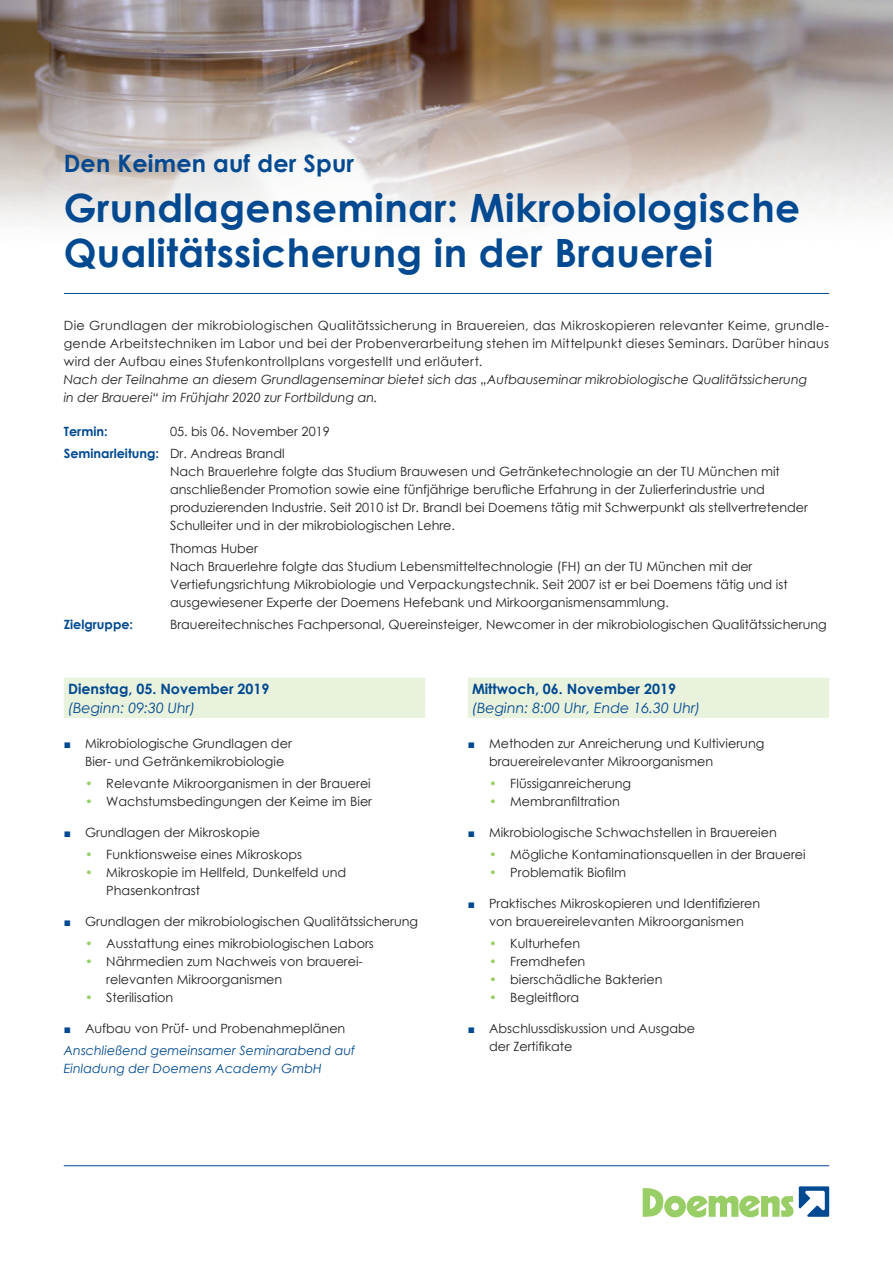
<style>
.page{position:relative;width:893px;height:1263px;background:#fff}
.page>*{position:absolute;margin:0;border:0;box-sizing:border-box;transform-origin:0 0}
.t1{font:700 39px/45px "Century Gothic";letter-spacing:.01em;color:#014990}
.t2{font:700 24px "Century Gothic";letter-spacing:.01em;color:#014990}
.t3{font:700 14.25px "Century Gothic";color:#014990}
.t4{font:italic 14.25px "Century Gothic";color:#014990}
.t5{font:12.75px/18px "Century Gothic";color:#231f20}
.t6{font:italic 12.75px/18px "Century Gothic";color:#231f20}
.t7{font:italic 12.75px/22.2px "Century Gothic";color:#014990}
.t8{font:700 12.75px "Century Gothic";color:#014990}
.s1{font-weight:700;color:#014990}
.s2{font-family:"Times New Roman";font-style:italic;font-size:12px;color:#014990}
.s3{color:#99cd65}
.s4{font-family:"Times New Roman";font-size:12px}
.s5{font-style:normal;color:#231f20}
</style>
<div class="page">
<img style="left:0;top:0;width:893px;height:227px">
<hr style="left:64px;top:293px;width:765px;height:1px;background:#014990">
<div style="left:64px;top:678px;width:361px;height:21px;background:#e8f2dd"></div>
<div style="left:64px;top:697px;width:361px;height:21px;background:#e8f2dd"></div>
<div style="left:468px;top:678px;width:361px;height:21px;background:#e8f2dd"></div>
<div style="left:468px;top:697px;width:361px;height:21px;background:#e8f2dd"></div>
<svg style="left:643px;top:1186px;width:186px;height:31px"></svg>
<hr style="left:64px;top:1165px;width:765px;height:1px;background:#014990">
<h2 class="t2" style="left:64px;top:145px;width:292px">Den Keimen auf der Spur</h2>
<h1 class="t1" style="left:64px;top:183px;width:738px">Grundlagenseminar: Mikrobiologische<br>Qualitätssicherung in der Brauerei</h1>
<p class="t5" style="left:64px;top:317px;width:767px;text-align:justify">Die Grundlagen der mikrobiologischen Qualitätssicherung in Brauereien, das Mikroskopieren relevanter Keime, grundle&shy;gende Arbeitstechniken im Labor und bei der Probenverarbeitung stehen im Mittelpunkt dieses Seminars. Darüber hinaus wird der Aufbau eines Stufenkontrollplans vorgestellt und erläutert.</p>
<p class="t6" style="left:64px;top:371px;width:745px">Nach der Teilnahme an diesem Grundlagenseminar bietet sich das „Aufbauseminar mikrobiologische Qualitätssicherung in der Brauerei“ im Frühjahr 2020 zur Fortbildung an.</p>
<p class="t8" style="left:64px;top:422px;width:45px">Termin:</p>
<p class="t5" style="left:64px;top:420px;width:268px;line-height:22.2px;text-indent:106px">05. bis 06. November 2019<br><span class="s1">Seminarleitung:</span> Dr. Andreas Brandl</p>
<p class="t5" style="left:170px;top:462px;width:639px">Nach Brauerlehre folgte das Studium Brauwesen und Getränketechnologie an der TU München mit anschließender Promotion sowie eine fünfjährige berufliche Erfahrung in der Zulierferindustrie und produzierenden Industrie. Seit 2010 ist Dr. Brandl bei Doemens tätig mit Schwerpunkt als stellvertretender Schulleiter und in der mikrobiologischen Lehre.</p>
<p class="t5" style="left:170px;top:539px;width:619px">Thomas Huber<br>Nach Brauerlehre folgte das Studium Lebensmitteltechnologie (FH) an der TU München mit der Vertiefungsrichtung Mikrobiologie und Verpackungstechnik. Seit 2007 ist er bei Doemens tätig und ist ausgewiesener Experte der Doemens Hefebank und Mirkoorganismensammlung.</p>
<p class="t8" style="left:64px;top:614px;width:71px">Zielgruppe:</p>
<p class="t5" style="left:170px;top:615px;width:658px">Brauereitechnisches Fachpersonal, Quereinsteiger, Newcomer in der mikrobiologischen Qualitätssicherung</p>
<p class="t3" style="left:68px;top:678px;width:203px">Dienstag, 05. November 2019</p>
<p class="t4" style="left:68px;top:698px;width:129px">(Beginn: 09:30 Uhr)</p>
<p class="t5" style="left:85px;top:734px;width:208px;text-indent:-21px"><span class="s2">■</span> Mikrobiologische Grundlagen der<br>Bier- und Getränkemikrobiologie</p>
<p class="t5" style="left:85px;top:774px;width:287px"><span class="s3">•</span> Relevante Mikroorganismen in der Brauerei</p>
<p class="t5" style="left:85px;top:792px;width:289px"><span class="s3">•</span> Wachstumsbedingungen der Keime im Bier</p>
<p class="t5" style="left:64px;top:823px;width:198px"><span class="s2">■</span> Grundlagen der Mikroskopie</p>
<p class="t5" style="left:85px;top:845px;width:219px"><span class="s3">•</span> Funktionsweise eines Mikroskops</p>
<p class="t5" style="left:106px;top:863px;width:242px;text-indent:-21px"><span class="s3">•</span> Mikroskopie im Hellfeld, Dunkelfeld und<br>Phasenkontrast</p>
<p class="t5" style="left:64px;top:912px;width:356px"><span class="s2">■</span> Grundlagen der mikrobiologischen Qualitätssicherung</p>
<p class="t5" style="left:85px;top:934px;width:290px"><span class="s3">•</span> Ausstattung eines mikrobiologischen Labors</p>
<p class="t5" style="left:106px;top:952px;width:258px;text-indent:-21px"><span class="s3">•</span> Nährmedien zum Nachweis von brauerei&shy;relevanten Mikroorganismen</p>
<p class="t5" style="left:85px;top:988px;width:90px"><span class="s3">•</span> Sterilisation</p>
<p class="t7" style="left:64px;top:1017px;width:293px"><span class="s4">■</span> <span class="s5">Aufbau von Prüf- und Probenahmeplänen<br></span>Anschließend gemeinsamer Seminarabend auf</p>
<p class="t7" style="left:64px;top:1057px;width:260px">Einladung der Doemens Academy GmbH</p>
<p class="t3" style="left:472px;top:678px;width:206px">Mittwoch, 06. November 2019</p>
<p class="t4" style="left:472px;top:698px;width:230px">(Beginn: 8:00 Uhr, Ende 16.30 Uhr)</p>
<p class="t5" style="left:489px;top:734px;width:277px;text-indent:-21px"><span class="s2">■</span> Methoden zur Anreicherung und Kultivierung brauereirelevanter Mikroorganismen</p>
<p class="t5" style="left:489px;top:774px;width:144px"><span class="s3">•</span> Flüssiganreicherung</p>
<p class="t5" style="left:489px;top:792px;width:132px"><span class="s3">•</span> Membranfiltration</p>
<p class="t5" style="left:468px;top:823px;width:311px"><span class="s2">■</span> Mikrobiologische Schwachstellen in Brauereien</p>
<p class="t5" style="left:489px;top:845px;width:318px"><span class="s3">•</span> Mögliche Kontaminationsquellen in der Brauerei</p>
<p class="t5" style="left:489px;top:863px;width:138px"><span class="s3">•</span> Problematik Biofilm</p>
<p class="t5" style="left:468px;top:894px;width:294px;text-align:center"><span class="s2">■</span> Praktisches Mikroskopieren und Identifizieren von brauereirelevanten Mikroorganismen</p>
<p class="t5" style="left:489px;top:934px;width:93px"><span class="s3">•</span> Kulturhefen</p>
<p class="t5" style="left:489px;top:952px;width:98px"><span class="s3">•</span> Fremdhefen</p>
<p class="t5" style="left:489px;top:970px;width:175px"><span class="s3">•</span> bierschädliche Bakterien</p>
<p class="t5" style="left:489px;top:988px;width:92px"><span class="s3">•</span> Begleitflora</p>
<p class="t5" style="left:489px;top:1019px;width:207px;text-indent:-21px"><span class="s2">■</span> Abschlussdiskussion und Ausgabe der Zertifikate</p>
</div>
